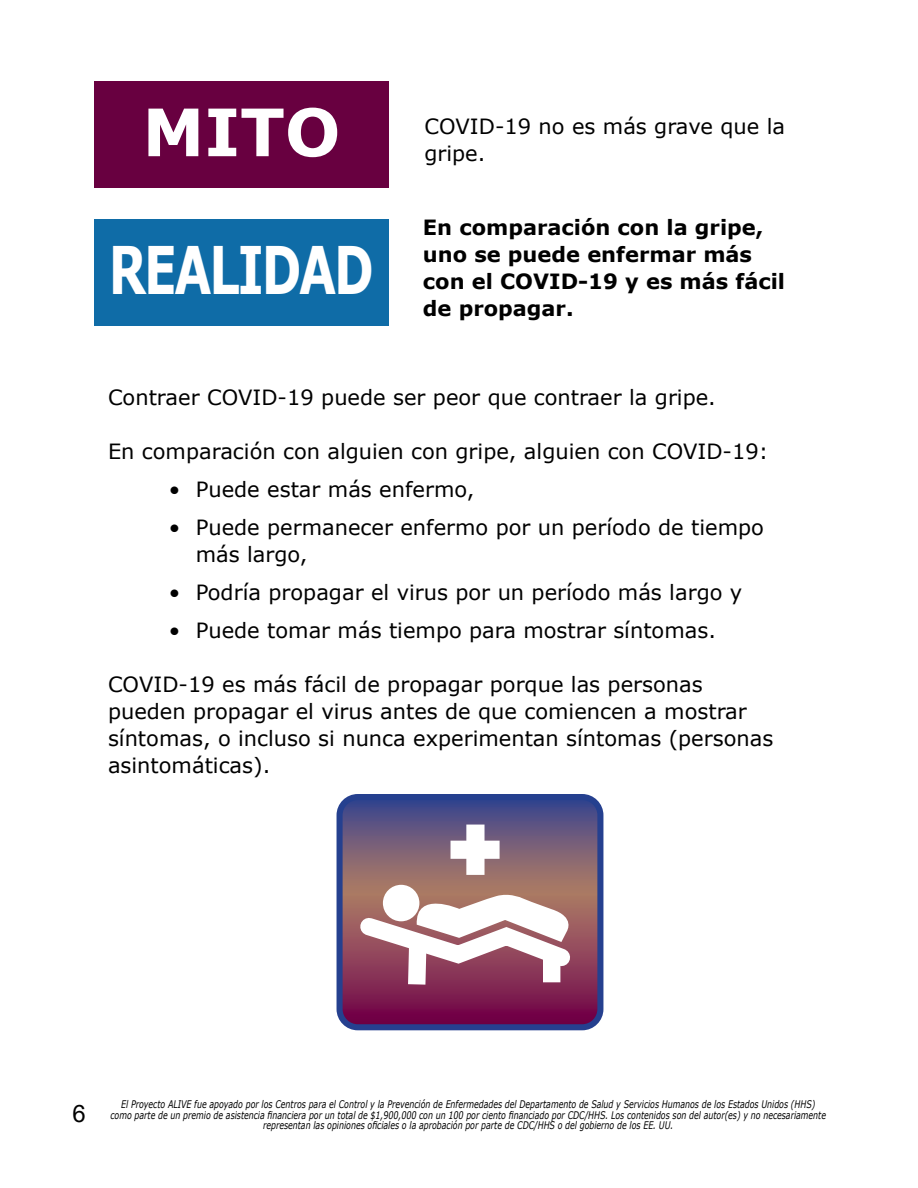
<style>
.page{position:relative;width:918px;height:1188px;background:#fff}
.page>*{position:absolute;margin:0;border:0;box-sizing:border-box;transform-origin:0 0}
.t1{font:700 65.55px "Verdana";letter-spacing:-.045em;color:#fff;scale:.73 1}
.t2{font:700 65.55px "Verdana";letter-spacing:-.045em;color:#fff}
.t3{font:24px "Arial";color:#000}
.t4{font:21px/27px "Verdana";color:#000}
.t5{font:700 21px/27px "Verdana";color:#000}
.t6{font:italic 10.5px/10.5px "Verdana";color:#000;text-align:center;scale:.75 1}
</style>
<div class="page">
<div style="left:94px;top:81px;width:295px;height:107px;background:#680040"></div>
<div style="left:94px;top:219px;width:295px;height:107px;background:#0f6ca7"></div>
<svg style="left:344px;top:801px;width:252px;height:222px"></svg>
<div style="left:337px;top:794px;width:266px;height:236px;border:6px solid #25408f;border-radius:18px"></div>
<div style="left:383px;top:885px;width:36px;height:36px;background:#fff;border-radius:50%"></div>
<svg style="left:359px;top:890px;width:217px;height:105px"></svg>
<div style="left:543px;top:957px;width:17px;height:25px;background:#fff"></div>
<div style="left:466px;top:825px;width:19px;height:50px;background:#fff"></div>
<div style="left:451px;top:841px;width:49px;height:18px;background:#fff"></div>
<p class="t2" style="left:142px;top:86px;width:200px">MITO</p>
<p class="t4" style="left:424px;top:112px;width:362px">COVID-19 no es más grave que la gripe.</p>
<p class="t1" style="left:109px;top:224px;width:365px">REALIDAD</p>
<p class="t5" style="left:423px;top:214px;width:364px">En comparación con la gripe, uno se puede enfermar más con el COVID-19 y es más fácil de propagar.</p>
<p class="t4" style="left:108px;top:384px;width:609px">Contraer COVID-19 puede ser peor que contraer la gripe.</p>
<p class="t4" style="left:108px;top:438px;width:662px">En comparación con alguien con gripe, alguien con COVID-19:</p>
<p class="t4" style="left:169px;top:476px;width:307px">• Puede estar más enfermo,</p>
<p class="t4" style="left:196px;top:514px;width:570px;text-indent:-27px">• Puede permanecer enfermo por un período de tiempo más largo,</p>
<p class="t4" style="left:169px;top:579px;width:575px">• Podría propagar el virus por un período más largo y</p>
<p class="t4" style="left:169px;top:616px;width:549px">• Puede tomar más tiempo para mostrar síntomas.</p>
<p class="t4" style="left:108px;top:671px;width:667px">COVID-19 es más fácil de propagar porque las personas pueden propagar el virus antes de que comiencen a mostrar síntomas, o incluso si nunca experimentan síntomas (personas asintomáticas).</p>
<p class="t3" style="left:72px;top:1097px;width:15px">6</p>
<p class="t6" style="left:110px;top:1099px;width:956px">El Proyecto ALIVE fue apoyado por los Centros para el Control y la Prevención de Enfermedades del Departamento de Salud y Servicios Humanos de los Estados Unidos (HHS) como parte de un premio de asistencia financiera por un total de $1,900,000 con un 100 por ciento financiado por CDC/HHS. Los contenidos son del autor(es) y no necesariamente representan las opiniones oficiales o la aprobación por parte de CDC/HHS o del gobierno de los EE. UU.</p>
</div>
